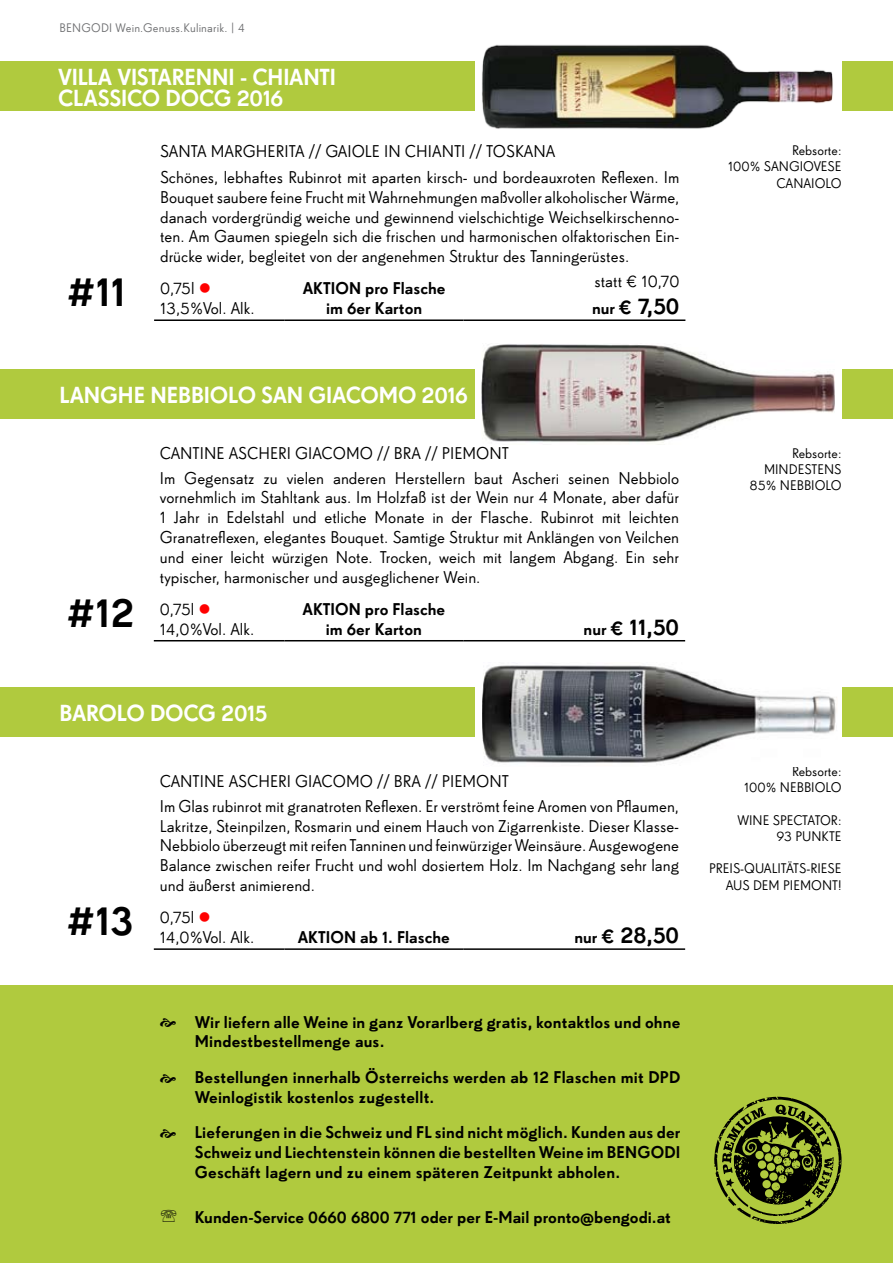
<style>
.page{position:relative;width:893px;height:1263px;background:#fff}
.page>*{position:absolute;margin:0;border:0;box-sizing:border-box;transform-origin:0 0}
.t1{font:40.5px "Super Grotesk B Med LF";color:#000}
.t2{font:22.5px/21px "Super Grotesk B Med LF";letter-spacing:-.01em;color:#fff}
.t3{font:22.5px "Super Grotesk B Med LF";color:#000}
.t4{font:16.5px/19.8px "Super Grotesk B Rg LF";color:#000}
.t5{font:16.5px/19.8px "Super Grotesk B Med LF";letter-spacing:.01em;color:#000}
.t6{font:13.5px/16.2px "Super Grotesk B Rg LF";color:#000;text-align:right}
.t7{font:12px "Super Grotesk B Rg LF";letter-spacing:.015em;color:#707173}
.s1{font-style:italic}
.s2{color:#f00}
.s3{font-size:16.5px}
.s4{font-size:19.5px}
</style>
<div class="page">
<div style="left:0;top:986px;width:893px;height:277px;background:#b0ca3e"></div>
<hr style="left:154px;top:319px;width:131px;height:2px;background:#000">
<hr style="left:285px;top:319px;width:178px;height:2px;background:#000">
<hr style="left:463px;top:319px;width:222px;height:2px;background:#000">
<hr style="left:154px;top:640px;width:130px;height:1px;background:#000">
<hr style="left:284px;top:640px;width:179px;height:1px;background:#000">
<hr style="left:463px;top:640px;width:222px;height:1px;background:#000">
<div style="left:0;top:62px;width:893px;height:49px;background:#b0ca3e"></div>
<div style="left:0;top:369px;width:893px;height:50px;background:#b0ca3e"></div>
<svg style="left:714px;top:1097px;width:127px;height:127px"></svg>
<img style="left:470px;top:44px;width:375px;height:85px">
<div style="left:475px;top:362px;width:366px;height:58px;background:#fff"></div>
<img style="left:481px;top:344px;width:354px;height:101px">
<hr style="left:154px;top:948px;width:130px;height:2px;background:#000">
<hr style="left:284px;top:948px;width:179px;height:2px;background:#000">
<hr style="left:463px;top:948px;width:222px;height:2px;background:#000">
<div style="left:0;top:687px;width:893px;height:50px;background:#b0ca3e"></div>
<div style="left:475px;top:681px;width:366px;height:57px;background:#fff"></div>
<img style="left:483px;top:665px;width:354px;height:98px">
<p class="t7" style="left:60px;top:21px;width:40px">BENGODI</p>
<p class="t7" style="left:115px;top:21px;width:131px">Wein.Genuss.Kulinarik. | 4</p>
<h2 class="t2" style="left:58px;top:66px;width:279px">Villa Vistarenni - Chianti<br>Classico DOC</h2>
<h2 class="t2" style="left:214px;top:87px;width:71px">G 2016</h2>
<p class="t4" style="left:160px;top:138px;width:521px;line-height:26.2px;text-indent:51px">Margh erita // Gaiole in Ch ianti // Toskana<br>Schönes, lebhaftes Rubinrot mit aparten kirsch- und bordeauxroten Reflexen. I m</p>
<p class="t4" style="left:160px;top:187px;width:521px;text-align:justify">Bouquet saubere feine Frucht mit Wahrnehmungen maßvoller alkoholischer Wärme, danach vordergründig weiche und gewinnend vielschichtige Weichselkirschenno&shy;ten. Am Gaumen spiegeln sich die frischen und harmonischen olfaktorischen Ein&shy;drücke wider, begleitet von der angenehmen Struktur des Tanningerüstes.</p>
<p class="t4" style="left:160px;top:141px;width:20px">Santa</p>
<p class="t5" style="left:326px;top:279px;width:121px;text-indent:39px">pro Flasche im 6er Karton</p>
<p class="t4" style="left:594px;top:271px;width:87px">statt € 10,70</p>
<h1 class="t1" style="left:66px;top:266px;width:62px"><span class="s1">#</span> 11</h1>
<p class="t4" style="left:160px;top:279px;width:96px">0,75l <span class="s2">●<br></span>13,5%Vol. Alk.</p>
<p class="t5" style="left:303px;top:279px;width:31px">AKTION</p>
<h2 class="t3" style="left:592px;top:292px;width:89px"><span class="s3">nur</span> <span class="s4">€</span> 7,50</h2>
<h2 class="t2" style="left:60px;top:384px;width:410px">Langhe Nebbiolo San Giacomo 2016</h2>
<p class="t4" style="left:160px;top:440px;width:521px;line-height:25px;text-indent:40px">in e Asch eri Giacomo // Bra // Piemont<br>I m Gegensatz zu vielen anderen Herstellern baut Ascheri seinen Nebbiolo</p>
<p class="t4" style="left:160px;top:488px;width:521px;text-align:justify">vornehmlich im Stahltank aus. I m Holzfaß ist der Wein nur 4 Monate, aber dafür 1 Jahr in Edelstahl und etliche Monate in der Flasche. Rubinrot mit leichten Granatreflexen, elegantes Bouquet. Samtige Struktur mit Anklängen von Veilchen und einer leicht würzigen Note. Trocken, weich mit langem Abgang. Ein sehr typischer, harmonischer und ausgeglichener Wein.</p>
<p class="t4" style="left:160px;top:443px;width:11px">Cant</p>
<h1 class="t1" style="left:66px;top:587px;width:70px"><span class="s1">#</span> 12</h1>
<p class="t4" style="left:160px;top:599px;width:96px">0,75l <span class="s2">●<br></span>14,0%Vol. Alk.</p>
<p class="t5" style="left:302px;top:599px;width:31px">AKTION</p>
<p class="t5" style="left:326px;top:599px;width:121px;text-indent:39px">pro Flasche im 6er Karton</p>
<h2 class="t2" style="left:60px;top:703px;width:210px">Barolo docg 2015</h2>
<h2 class="t3" style="left:584px;top:613px;width:97px"><span class="s3">nur</span> <span class="s4">€</span> 11,50</h2>
<p class="t4" style="left:160px;top:768px;width:521px;line-height:25px;text-indent:40px">in e Asch eri Giacomo // Bra // Piemont<br>I m Glas rubinrot mit granatroten Reflexen. Er verströmt feine Aromen von Pflaumen,</p>
<p class="t4" style="left:160px;top:816px;width:521px;text-align:justify">Lakritze, Steinpilzen, Rosmarin und einem Hauch von Zigarrenkiste. Dieser Klasse-Nebbiolo überzeugt mit reifen Tanninen und feinwürziger Weinsäure. Ausgewogene Balance zwischen reifer Frucht und wohl dosiertem Holz. I m Nachgang sehr lang und äußerst animierend.</p>
<p class="t4" style="left:160px;top:771px;width:11px">Cant</p>
<h1 class="t1" style="left:66px;top:895px;width:69px"><span class="s1">#</span> 13</h1>
<p class="t4" style="left:160px;top:907px;width:96px">0,75l <span class="s2">●<br></span>14,0%Vol. Alk.</p>
<p class="t5" style="left:298px;top:927px;width:31px">AKTION</p>
<p class="t5" style="left:360px;top:927px;width:91px">ab 1. Flasche</p>
<h2 class="t3" style="left:574px;top:921px;width:106px"><span class="s3">nur</span> <span class="s4">€</span> 28,50</h2>
<p class="t5" style="left:195px;top:1012px;width:487px">Wir liefern alle Weine in ganz Vorarlberg gratis, kontaktlos und ohne<br>Mindestbestellmenge aus.</p>
<p class="t5" style="left:195px;top:1067px;width:485px">Bestellungen innerhalb Österreichs werden ab 12 Flaschen mit DPD<br>Weinlogistik kostenlos zugestellt.</p>
<p class="t5" style="left:195px;top:1122px;width:487px">Lieferungen in die Schweiz und FL sind nicht möglich. Kunden aus der<br>Schweiz und Liechtenstein können die bestellten Weine im BENGODI<br>Geschäft lagern und zu einem späteren Zeitpunkt abholen.</p>
<p class="t5" style="left:195px;top:1207px;width:478px">Kunden-Service 0660 6800 771 oder per E-Mail pronto@bengodi.at</p>
<p class="t6" style="left:792px;top:142px;width:51px">Rebsorte:</p>
<p class="t6" style="left:728px;top:158px;width:54px">100% Sang</p>
<p class="t6" style="left:800px;top:158px;width:43px">iovese</p>
<p class="t6" style="left:777px;top:175px;width:10px">Cana</p>
<p class="t6" style="left:811px;top:175px;width:32px">iolo</p>
<p class="t6" style="left:792px;top:445px;width:51px">Rebsorte:</p>
<p class="t6" style="left:764px;top:461px;width:69px">Min destens</p>
<p class="t6" style="left:749px;top:477px;width:94px">85% Nebbiolo</p>
<p class="t6" style="left:744px;top:763px;width:99px">Rebsorte:<br>100% Nebbiolo</p>
<p class="t6" style="left:737px;top:812px;width:106px">Win e Spectator:<br>93 Punkte</p>
<p class="t6" style="left:709px;top:860px;width:80px">Preis-Qualitäts</p>
<p class="t6" style="left:726px;top:860px;width:117px">-Riese<br>aus dem Piemont!</p>
</div>
